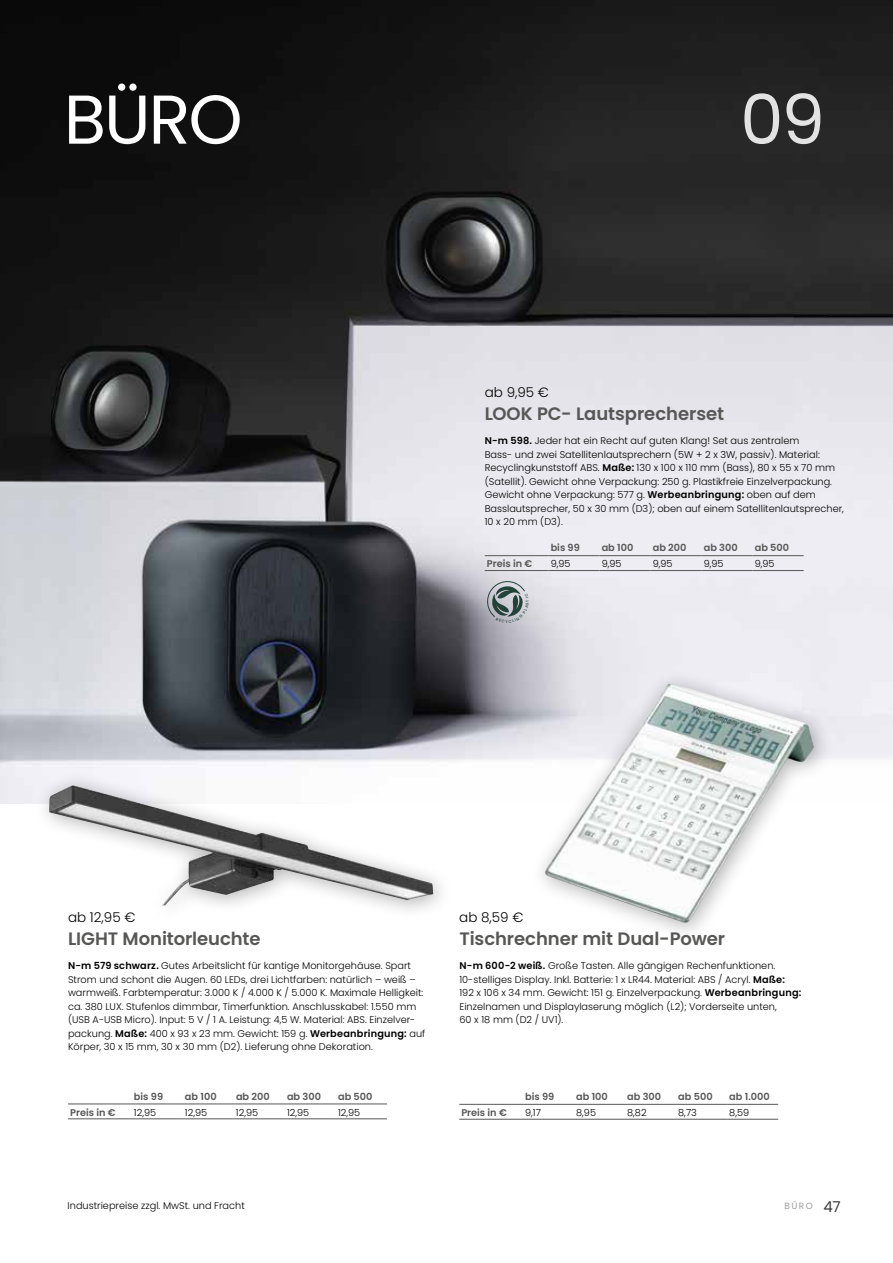
<style>
.page{position:relative;width:893px;height:1263px;background:#fff}
.page>*{position:absolute;margin:0;border:0;box-sizing:border-box;transform-origin:0 0}
.t1{font:69px "Poppins";color:#fff}
.t2{font:69px "Poppins";color:#e3e3e3}
.t3{font:600 18px "Poppins";letter-spacing:-.005em;color:#575756}
.t4{font:300 13.5px "Poppins";color:#000}
.t5{font:300 9.75px/13.5px "Poppins";color:#000}
.t6{font:600 9.75px "Poppins";color:#575756}
.t7{font:9px "Poppins";color:#9d9d9c}
.s1{font-weight:600}
.s2{font-size:15px;color:#3c3c3b}
</style>
<div class="page">
<img style="left:0;top:0;width:893px;height:804px">
<div style="left:34px;top:771px;width:419px;height:153px;background:#000;opacity:.3"></div>
<img style="left:49px;top:785px;width:384px;height:120px">
<hr style="left:485px;top:555px;width:64px;height:1px;background:#575756">
<hr style="left:549px;top:555px;width:51px;height:1px;background:#575756">
<hr style="left:600px;top:555px;width:51px;height:1px;background:#575756">
<hr style="left:651px;top:555px;width:51px;height:1px;background:#575756">
<hr style="left:702px;top:555px;width:51px;height:1px;background:#575756">
<hr style="left:753px;top:555px;width:51px;height:1px;background:#575756">
<hr style="left:485px;top:570px;width:64px;height:1px;background:#575756">
<hr style="left:549px;top:570px;width:51px;height:1px;background:#575756">
<hr style="left:600px;top:570px;width:51px;height:1px;background:#575756">
<hr style="left:651px;top:570px;width:51px;height:1px;background:#575756">
<hr style="left:702px;top:570px;width:51px;height:1px;background:#575756">
<hr style="left:753px;top:570px;width:51px;height:1px;background:#575756">
<div style="left:530px;top:669px;width:304px;height:274px;background:#000;opacity:.3"></div>
<img style="left:638px;top:683px;width:34px;height:45px">
<hr style="left:68px;top:1104px;width:64px;height:1px;background:#575756">
<hr style="left:132px;top:1104px;width:51px;height:1px;background:#575756">
<hr style="left:183px;top:1104px;width:51px;height:1px;background:#575756">
<hr style="left:234px;top:1104px;width:51px;height:1px;background:#575756">
<hr style="left:285px;top:1104px;width:51px;height:1px;background:#575756">
<hr style="left:336px;top:1104px;width:51px;height:1px;background:#575756">
<hr style="left:68px;top:1118px;width:64px;height:1px;background:#575756">
<hr style="left:132px;top:1118px;width:51px;height:1px;background:#575756">
<hr style="left:183px;top:1118px;width:51px;height:1px;background:#575756">
<hr style="left:234px;top:1118px;width:51px;height:1px;background:#575756">
<hr style="left:285px;top:1118px;width:51px;height:1px;background:#575756">
<hr style="left:336px;top:1118px;width:51px;height:1px;background:#575756">
<hr style="left:459px;top:1104px;width:64px;height:1px;background:#575756">
<hr style="left:523px;top:1104px;width:51px;height:1px;background:#575756">
<hr style="left:574px;top:1104px;width:51px;height:1px;background:#575756">
<hr style="left:625px;top:1104px;width:51px;height:1px;background:#575756">
<hr style="left:676px;top:1104px;width:51px;height:1px;background:#575756">
<hr style="left:727px;top:1104px;width:51px;height:1px;background:#575756">
<hr style="left:459px;top:1119px;width:64px;height:1px;background:#575756">
<hr style="left:523px;top:1119px;width:51px;height:1px;background:#575756">
<hr style="left:574px;top:1119px;width:51px;height:1px;background:#575756">
<hr style="left:625px;top:1119px;width:51px;height:1px;background:#575756">
<hr style="left:676px;top:1119px;width:51px;height:1px;background:#575756">
<hr style="left:727px;top:1119px;width:51px;height:1px;background:#575756">
<svg style="left:485px;top:579px;width:44px;height:44px;background:#9fa6aa"></svg>
<h1 class="t1" style="left:64px;top:80px;width:180px">BÜRO</h1>
<h1 class="t2" style="left:740px;top:80px;width:86px">09</h1>
<h3 class="t4" style="left:485px;top:384px;width:66px">ab 9,95 €</h3>
<h2 class="t3" style="left:485px;top:403px;width:241px">LOOK PC- Lautsprecherset</h2>
<p class="t5" style="left:485px;top:434px;width:361px"><span class="s1">N-m 598.</span> Jeder hat ein Recht auf guten Klang! Set aus zentralem<br>Bass- und zwei Satellitenlautsprechern (5W + 2 x 3W, passiv). Material:<br>Recyclingkunststoff ABS. <span class="s1">Maße:</span> 130 x 100 x 110 mm (Bass), 80 x 55 x 70 mm (Satellit). Gewicht ohne Verpackung: 250 g. Plastikfreie Einzelverpackung.<br>Gewicht ohne Verpackung: 577 g. <span class="s1">Werbeanbringung:</span> oben auf dem Basslautsprecher, 50 x 30 mm (D3); oben auf einem Satellitenlautsprecher, 10 x 20 mm (D3).</p>
<p class="t6" style="left:551px;top:542px;width:31px">bis 99</p>
<p class="t6" style="left:602px;top:542px;width:33px">ab 100</p>
<p class="t6" style="left:653px;top:542px;width:35px">ab 200</p>
<p class="t6" style="left:704px;top:542px;width:35px">ab 300</p>
<p class="t6" style="left:755px;top:542px;width:36px">ab 500</p>
<p class="t6" style="left:487px;top:558px;width:47px">Preis in €</p>
<p class="t5" style="left:551px;top:557px;width:21px">9,95</p>
<p class="t5" style="left:602px;top:557px;width:21px">9,95</p>
<p class="t5" style="left:653px;top:557px;width:21px">9,95</p>
<p class="t5" style="left:704px;top:557px;width:21px">9,95</p>
<p class="t5" style="left:755px;top:557px;width:21px">9,95</p>
<h3 class="t4" style="left:68px;top:909px;width:69px">ab 12,95 €</h3>
<h3 class="t4" style="left:459px;top:909px;width:66px">ab 8,59 €</h3>
<h2 class="t3" style="left:68px;top:928px;width:194px">LIGHT Monitorleuchte</h2>
<p class="t5" style="left:68px;top:959px;width:359px"><span class="s1">N-m 579 schwarz.</span> Gutes Arbeitslicht für kantige Monitorgehäuse. Spart Strom und schont die Augen. 60 LEDs, drei Lichtfarben: natürlich – weiß – warmweiß. Farbtemperatur: 3.000 K / 4.000 K / 5.000 K. Maximale Helligkeit: ca. 380 LUX. Stufenlos dimmbar, Timerfunktion. Anschlusskabel: 1.550 mm (USB A-USB Micro). Input: 5 V / 1 A. Leistung: 4,5 W. Material: ABS. Einzelver&shy;packung. <span class="s1">Maße:</span> 400 x 93 x 23 mm. Gewicht: 159 g. <span class="s1">Werbeanbringung:</span> auf Körper, 30 x 15 mm, 30 x 30 mm (D2). Lieferung ohne Dekoration.</p>
<h2 class="t3" style="left:459px;top:928px;width:267px">Tischrechner mit Dual-Power</h2>
<p class="t5" style="left:459px;top:959px;width:343px"><span class="s1">N-m 600-2 weiß.</span> Große Tasten. Alle gängigen Rechenfunktionen.<br>10-stelliges Display. Inkl. Batterie: 1 x LR44. Material: ABS / Acryl. <span class="s1">Maße:<br></span>192 x 106 x 34 mm. Gewicht: 151 g. Einzelverpackung. <span class="s1">Werbeanbringung:<br></span>Einzelnamen und Displaylaserung möglich (L2); Vorderseite unten,<br>60 x 18 mm (D2 / UV1).</p>
<p class="t6" style="left:134px;top:1090px;width:31px">bis 99</p>
<p class="t6" style="left:185px;top:1090px;width:33px">ab 100</p>
<p class="t6" style="left:236px;top:1090px;width:35px">ab 200</p>
<p class="t6" style="left:287px;top:1090px;width:35px">ab 300</p>
<p class="t6" style="left:338px;top:1090px;width:36px">ab 500</p>
<p class="t6" style="left:525px;top:1091px;width:31px">bis 99</p>
<p class="t6" style="left:576px;top:1091px;width:33px">ab 100</p>
<p class="t6" style="left:627px;top:1091px;width:35px">ab 300</p>
<p class="t6" style="left:678px;top:1091px;width:36px">ab 500</p>
<p class="t6" style="left:729px;top:1091px;width:42px">ab 1.000</p>
<p class="t6" style="left:70px;top:1106px;width:47px">Preis in €</p>
<p class="t5" style="left:134px;top:1105px;width:24px">12,95</p>
<p class="t5" style="left:185px;top:1105px;width:24px">12,95</p>
<p class="t5" style="left:236px;top:1105px;width:24px">12,95</p>
<p class="t5" style="left:287px;top:1105px;width:24px">12,95</p>
<p class="t5" style="left:338px;top:1105px;width:24px">12,95</p>
<p class="t6" style="left:461px;top:1107px;width:47px">Preis in €</p>
<p class="t5" style="left:525px;top:1106px;width:17px">9,17</p>
<p class="t5" style="left:576px;top:1106px;width:21px">8,95</p>
<p class="t5" style="left:627px;top:1106px;width:21px">8,82</p>
<p class="t5" style="left:678px;top:1106px;width:20px">8,73</p>
<p class="t5" style="left:729px;top:1106px;width:21px">8,59</p>
<p class="t5" style="left:68px;top:1199px;width:179px">Industriepreise zzgl. MwSt. und Fracht</p>
<p class="t7" style="left:785px;top:1201px;width:57px">BÜRO <span class="s2">47</span></p>
</div>
